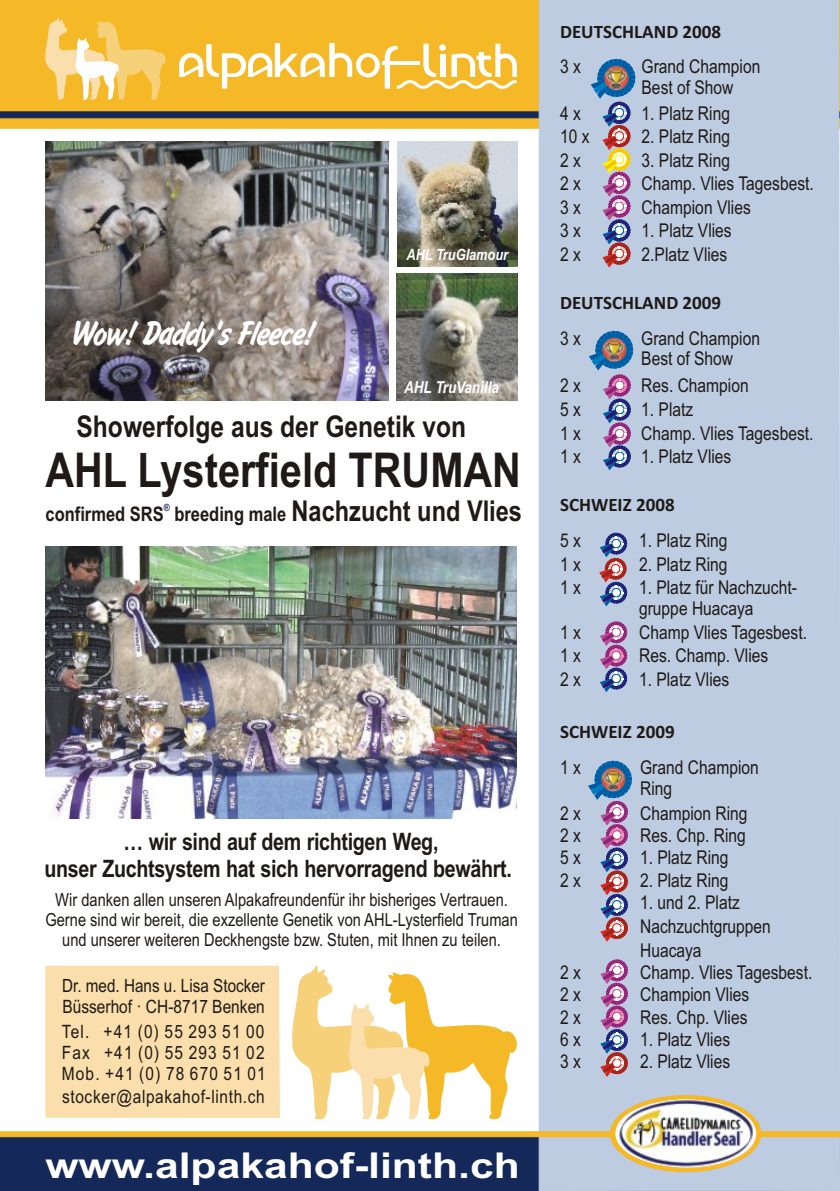
<style>
.page{position:relative;width:840px;height:1191px;background:#fff}
.page>*{position:absolute;margin:0;border:0;box-sizing:border-box;transform-origin:0 0}
.t1{font:700 48px "Arial Narrow";color:#1f1a17}
.t2{font:36px "Flash D Ligh";color:#fff}
.t3{font:700 35.6px "Arial";color:#fff;scale:1.19 1}
.t4{font:700 30px "Arial Narrow";color:#1f1a17}
.t5{font:700 24px/27.4px "Arial Narrow";letter-spacing:-.015em;color:#1f1a17;text-align:center}
.t6{font:700 20px "Arial Narrow";color:#1f1a17}
.t7{font:19px/21px "Arial Narrow";color:#1f1a17}
.t8{font:700 19px "Calibri";color:#1f1a17}
.t9{font:18.4px/24.4px "Arial Narrow";color:#1f1a17}
.t10{font:18.4px/20.8px "Arial Narrow";letter-spacing:.06em;color:#1f1a17}
.t11{font:18.4px "Arial Narrow";letter-spacing:.035em;color:#1f1a17}
.t12{font:18.2px "Arial Narrow";color:#1f1a17}
.t13{font:18px/20.4px "Arial Narrow";color:#1f1a17;text-align:center}
.t14{font:italic 700 16.4px "Arial Narrow";color:#fff}
.t15{font:italic 700 15.6px "Arial Narrow";color:#fff}
.t16{font:700 10px "Arial Narrow";color:#142959}
.s1{font-size:28.8px}
</style>
<div class="page">
<img style="left:45px;top:546px;width:471px;height:272px">
<img style="left:45px;top:267px;width:343px;height:134px">
<div style="left:45px;top:965px;width:235px;height:152px;background:#fadeab"></div>
<div style="left:0;top:0;width:538px;height:16px;background:#f5b826"></div>
<div style="left:0;top:1132px;width:839px;height:59px;background:#142959"></div>
<div style="left:538px;top:0;width:301px;height:1191px;background:#bdcce0"></div>
<svg style="left:600px;top:959px;width:27px;height:118px;background:#ad84aa"></svg>
<svg style="left:612px;top:1059px;width:8px;height:7px"></svg>
<img style="left:587px;top:760px;width:44px;height:181px">
<img style="left:601px;top:767px;width:24px;height:24px;border-radius:50%">
<svg style="left:599px;top:621px;width:27px;height:71px;background:#a184b4"></svg>
<div style="left:612px;top:628px;width:7px;height:8px;background:#fff;border-radius:50%"></div>
<svg style="left:599px;top:533px;width:27px;height:73px;background:#9087a7"></svg>
<div style="left:611px;top:565px;width:8px;height:7px;background:#fff;border-radius:50%"></div>
<img style="left:396px;top:273px;width:121px;height:127px">
<svg style="left:292px;top:965px;width:225px;height:154px"></svg>
<svg style="left:0;top:16px;width:839px;height:251px;background:#beb599"></svg>
<img style="left:604px;top:66px;width:24px;height:24px;border-radius:50%">
<img style="left:588px;top:331px;width:44px;height:139px">
<svg style="left:615px;top:452px;width:8px;height:8px"></svg>
<svg style="left:610px;top:1095px;width:150px;height:77px"></svg>
<svg style="left:0;top:1131px;width:839px;height:6px;background:#f2b82e"></svg>
<img style="left:618px;top:1099px;width:135px;height:68px">
<h2 class="t2" style="left:72px;top:317px;width:243px">Wow! Daddy's Fleece!</h2>
<p class="t15" style="left:406px;top:248px;width:103px">AHL TruGlamour</p>
<p class="t14" style="left:404px;top:381px;width:96px">AHL TruVanilla</p>
<h3 class="t4" style="left:76px;top:415px;width:391px">Showerfolge aus der Genetik von</h3>
<h1 class="t1" style="left:45px;top:452px;width:477px">AHL Lysterfield TRUMAN</h1>
<p class="t6" style="left:45px;top:506px;width:477px">confirmed SRS breeding male <span class="s1">Nachzucht und Vlies</span></p>
<p class="t16" style="left:164px;top:504px;width:8px">®</p>
<p class="t5" style="left:45px;top:830px;width:468px">… wir sind auf dem richtigen Weg,<br>unser Zuchtsystem hat sich hervorragend bewährt.</p>
<p class="t13" style="left:45px;top:890px;width:473px">Wir danken allen unseren Alpakafreundenfür ihr bisheriges Vertrauen.<br>Gerne sind wir bereit, die exzellente Genetik von AHL-Lysterfield Truman und unserer weiteren Deckhengste bzw. Stuten, mit Ihnen zu teilen.</p>
<p class="t12" style="left:62px;top:978px;width:204px">Dr. med. Hans u. Lisa Stocker</p>
<p class="t9" style="left:62px;top:996px;width:204px">Büsserhof · CH-8717 Benken<br>Tel. +41 (0) 55 293 51 00</p>
<p class="t10" style="left:62px;top:1043px;width:205px">Fax +41 (0) 55 293 51 02<br>Mob. +41 (0) 78 670 51 01</p>
<p class="t11" style="left:62px;top:1089px;width:204px">stocker@alpakahof-linth.ch</p>
<h3 class="t3" style="left:45px;top:1152px;width:400px">www.alpakahof-linth.ch</h3>
<p class="t8" style="left:559px;top:23px;width:162px">DEUTSCHLAND 2008</p>
<p class="t7" style="left:559px;top:58px;width:22px">3 x</p>
<p class="t7" style="left:641px;top:58px;width:120px">Grand Champion<br>Best of Show</p>
<p class="t7" style="left:559px;top:105px;width:22px">4 x</p>
<p class="t7" style="left:641px;top:105px;width:90px">1. Platz Ring</p>
<p class="t7" style="left:559px;top:128px;width:31px">10 x</p>
<p class="t7" style="left:641px;top:128px;width:90px">2. Platz Ring</p>
<p class="t7" style="left:559px;top:151px;width:22px">2 x</p>
<p class="t7" style="left:641px;top:151px;width:90px">3. Platz Ring</p>
<p class="t7" style="left:559px;top:175px;width:22px">2 x</p>
<p class="t7" style="left:641px;top:175px;width:174px">Champ. Vlies Tagesbest.</p>
<p class="t7" style="left:559px;top:198px;width:22px">3 x</p>
<p class="t7" style="left:641px;top:198px;width:111px">Champion Vlies</p>
<p class="t7" style="left:559px;top:222px;width:22px">3 x</p>
<p class="t7" style="left:641px;top:222px;width:92px">1. Platz Vlies</p>
<p class="t7" style="left:559px;top:245px;width:22px">2 x</p>
<p class="t7" style="left:641px;top:245px;width:87px">2.Platz Vlies</p>
<p class="t8" style="left:559px;top:295px;width:162px">DEUTSCHLAND 2009</p>
<p class="t7" style="left:559px;top:329px;width:22px">3 x</p>
<p class="t7" style="left:641px;top:330px;width:120px">Grand Champion<br>Best of Show</p>
<p class="t7" style="left:559px;top:377px;width:22px">2 x</p>
<p class="t7" style="left:641px;top:377px;width:109px">Res. Champion</p>
<p class="t7" style="left:559px;top:400px;width:22px">5 x</p>
<p class="t7" style="left:641px;top:400px;width:53px">1. Platz</p>
<p class="t7" style="left:559px;top:424px;width:22px">1 x</p>
<p class="t7" style="left:641px;top:424px;width:174px">Champ. Vlies Tagesbest.</p>
<p class="t7" style="left:559px;top:448px;width:22px">1 x</p>
<p class="t7" style="left:641px;top:448px;width:92px">1. Platz Vlies</p>
<p class="t8" style="left:559px;top:497px;width:116px">SCHWEIZ 2008</p>
<p class="t7" style="left:559px;top:531px;width:22px">5 x</p>
<p class="t7" style="left:638px;top:531px;width:90px">1. Platz Ring</p>
<p class="t7" style="left:559px;top:555px;width:22px">1 x</p>
<p class="t7" style="left:638px;top:555px;width:90px">2. Platz Ring</p>
<p class="t7" style="left:559px;top:579px;width:22px">1 x</p>
<p class="t7" style="left:638px;top:579px;width:159px;line-height:20.4px">1. Platz für Nachzucht&shy;gruppe Huacaya</p>
<p class="t7" style="left:559px;top:623px;width:22px">1 x</p>
<p class="t7" style="left:638px;top:623px;width:169px">Champ Vlies Tagesbest.</p>
<p class="t7" style="left:559px;top:647px;width:22px">1 x</p>
<p class="t7" style="left:638px;top:647px;width:131px">Res. Champ. Vlies</p>
<p class="t7" style="left:559px;top:670px;width:22px">2 x</p>
<p class="t7" style="left:638px;top:670px;width:92px">1. Platz Vlies</p>
<p class="t8" style="left:559px;top:723px;width:116px">SCHWEIZ 2009</p>
<p class="t7" style="left:559px;top:758px;width:22px">1 x</p>
<p class="t7" style="left:639px;top:758px;width:120px">Grand Champion<br>Ring</p>
<p class="t7" style="left:559px;top:804px;width:22px">2 x</p>
<p class="t7" style="left:639px;top:804px;width:109px">Champion Ring</p>
<p class="t7" style="left:559px;top:826px;width:22px">2 x</p>
<p class="t7" style="left:639px;top:826px;width:107px">Res. Chp. Ring</p>
<p class="t7" style="left:559px;top:849px;width:22px">5 x</p>
<p class="t7" style="left:639px;top:849px;width:90px">1. Platz Ring</p>
<p class="t7" style="left:559px;top:871px;width:22px">2 x</p>
<p class="t7" style="left:639px;top:871px;width:90px">2. Platz Ring</p>
<p class="t7" style="left:639px;top:892px;width:132px;line-height:23.6px">1. und 2. Platz<br>Nachzuchtgruppen<br>Huacaya</p>
<p class="t7" style="left:559px;top:963px;width:22px">2 x</p>
<p class="t7" style="left:639px;top:963px;width:174px">Champ. Vlies Tagesbest.</p>
<p class="t7" style="left:559px;top:986px;width:22px">2 x</p>
<p class="t7" style="left:639px;top:986px;width:111px">Champion Vlies</p>
<p class="t7" style="left:559px;top:1008px;width:22px">2 x</p>
<p class="t7" style="left:639px;top:1008px;width:109px">Res. Chp. Vlies</p>
<p class="t7" style="left:559px;top:1030px;width:22px">6 x</p>
<p class="t7" style="left:639px;top:1030px;width:92px">1. Platz Vlies</p>
<p class="t7" style="left:559px;top:1053px;width:22px">3 x</p>
<p class="t7" style="left:639px;top:1053px;width:92px">2. Platz Vlies</p>
</div>
